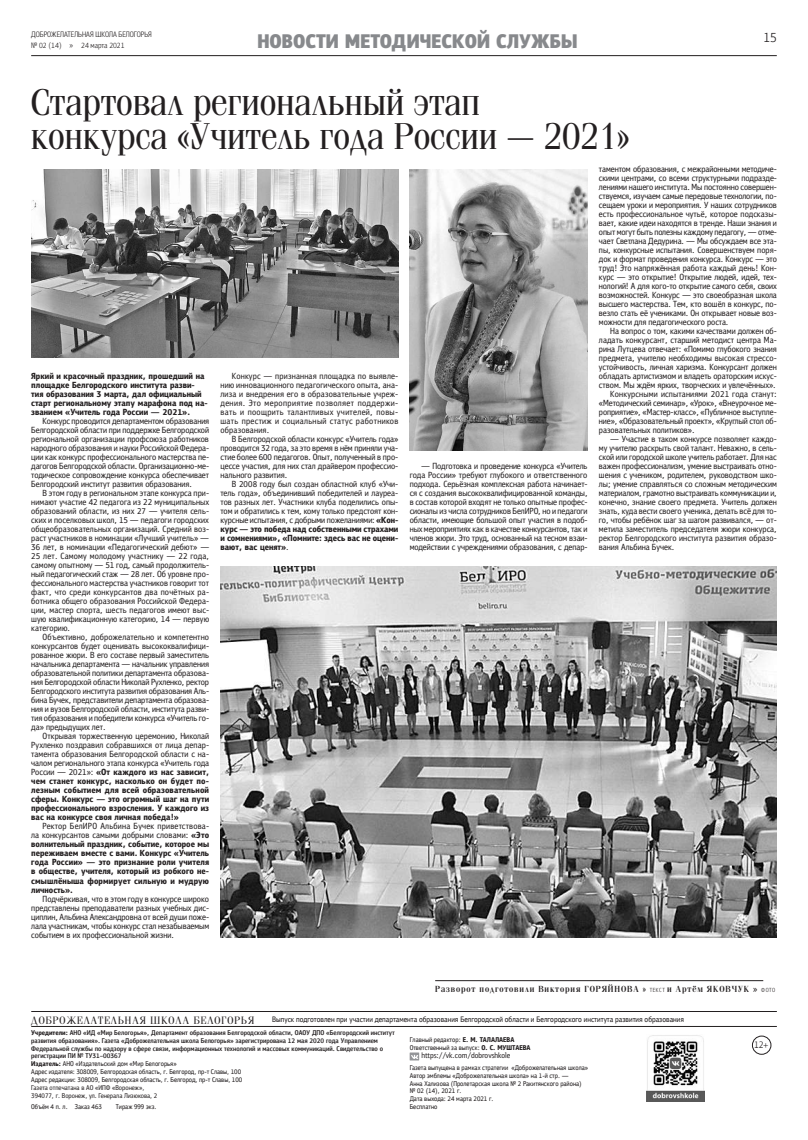
<style>
.page{position:relative;width:808px;height:1140px;background:#fff}
.page>*{position:absolute;margin:0;border:0;box-sizing:border-box;transform-origin:0 0}
.t1{font:38px/34.2px "Free Fountain";letter-spacing:.01em;color:#231f20}
.t2{font:900 20px "Free Korocha";color:#87898c}
.t3{font:300 14px "Free Korocha";color:#231f20}
.t4{font:11px "Free Fountain";letter-spacing:.095em;color:#231f20}
.t5{font:9px/9px "Free Korocha";color:#231f20;text-align:justify}
.t6{font:700 9px/9px "Free Korocha";color:#231f20;text-align:justify}
.t7{font:600 9px "Free Fountain";letter-spacing:.1em;color:#231f20}
.t8{font:9px "Free Korocha";letter-spacing:.02em;color:#231f20}
.t9{font:300 8px/10.4px "Free Korocha";color:#231f20}
.t10{font:8px "Free Korocha";color:#231f20}
.t11{font:7px/7.9px "Free Korocha";color:#231f20}
.s1{font-weight:400}
.s2{font-weight:700}
.s3{font-family:"Free Korocha";font-weight:300;font-size:6px}
.s4{font-family:"Free Korocha";font-weight:400}
</style>
<div class="page">
<hr style="left:31px;top:55px;width:746px;height:1px;background:#231f20">
<hr style="left:31px;top:1026px;width:746px;height:1px;background:#231f20">
<hr style="left:31px;top:1011px;width:746px;height:1px;background:#231f20">
<div style="left:752px;top:1035px;width:19px;height:19px;border:1px solid #231f20;border-radius:50%"></div>
<img style="left:646px;top:1035px;width:58px;height:66px">
<hr style="left:435px;top:980px;width:328px;height:1px;background:#231f20">
<img style="left:410px;top:170px;width:178px;height:280px">
<img style="left:220px;top:566px;width:557px;height:371px">
<img style="left:31px;top:170px;width:367px;height:187px">
<svg style="left:410px;top:1052px;width:10px;height:9px"></svg>
<p class="t9" style="left:31px;top:29px;width:122px">ДОБРОЖЕЛАТЕЛЬНАЯ ШКОЛА БЕЛОГОРЬЯ № 02 (14) » 24 марта 2021</p>
<h2 class="t2" style="left:257px;top:29px;width:322px">НОВОСТИ МЕТОДИЧЕСКОЙ СЛУЖБЫ</h2>
<h1 class="t1" style="left:31px;top:85px;width:600px">Стартовал региональный этап<br>конкурса «Учитель года России — 2021»</h1>
<h3 class="t3" style="left:763px;top:29px;width:15px">15</h3>
<p class="t6" style="left:31px;top:372px;width:178px;text-align:left">Яркий и красочный праздник, прошедший на площадке Белгородского института разви&shy;тия образования 3 марта, дал официальный старт региональному этапу марафона под на&shy;званием «Учитель года России — 2021».</p>
<p class="t5" style="left:31px;top:417px;width:180px;text-indent:11px">Конкурс проводится департаментом образования Белгородской области при поддержке Белгородской региональной организации профсоюза работников народного образования и науки Российской Федера&shy;ции как конкурс профессионального мастерства пе&shy;дагогов Белгородской области. Организационно-ме&shy;тодическое сопровождение конкурса обеспечивает Белгородский институт развития образования.</p>
<p class="t5" style="left:31px;top:489px;width:179px;text-indent:11px">В этом году в региональном этапе конкурса при&shy;нимают участие 42 педагога из 22 муниципальных образований области, из них 27 — учителя сель&shy;ских и поселковых школ, 15 — педагоги городских общеобразовательных организаций. Средний воз&shy;раст участников в номинации «Лучший учитель» — 36 лет, в номинации «Педагогический дебют» — 25 лет. Самому молодому участнику — 22 года, самому опытному — 51 год, самый продолжитель&shy;ный педагогический стаж — 28 лет. Об уровне про&shy;фессионального мастерства участников говорит тот факт, что среди конкурсантов два почётных ра&shy;ботника общего образования Российской Федера&shy;ции, мастер спорта, шесть педагогов имеют выс&shy;шую квалификационную категорию, 14 — первую категорию.</p>
<p class="t5" style="left:31px;top:633px;width:179px;text-indent:11px">Объективно, доброжелательно и компетентно конкурсантов будет оценивать высококвалифици&shy;рованное жюри. В его составе первый заместитель начальника департамента — начальник управления образовательной политики департамента образова&shy;ния Белгородской области Николай Рухленко, ректор Белгородского института развития образования Аль&shy;бина Бучек, представители департамента образова&shy;ния и вузов Белгородской области, института разви&shy;тия образования и победители конкурса «Учитель го&shy;да» предыдущих лет.</p>
<p class="t6" style="left:31px;top:732px;width:179px;text-indent:11px"><span class="s1">Открывая торжественную церемонию, Николай Рухленко поздравил собравшихся от лица депар&shy;тамента образования Белгородской области с на&shy;чалом регионального этапа конкурса «Учитель года России — 2021»:</span> «От каждого из нас зависит, чем станет конкурс, насколько он будет по&shy;лезным событием для всей образовательной сферы. Конкурс — это огромный шаг на пути профессионального взросления. У каждого из вас на конкурсе своя личная победа!»</p>
<p class="t6" style="left:31px;top:822px;width:179px;text-indent:11px"><span class="s1">Ректор БелИРО Альбина Бучек приветствова&shy;ла конкурсантов самыми добрыми словами:</span> «Это волнительный праздник, событие, которое мы переживаем вместе с вами. Конкурс «Учитель года России» — это признание роли учителя в обществе, учителя, который из робкого не&shy;смышлёныша формирует сильную и мудрую личность».</p>
<p class="t5" style="left:31px;top:894px;width:179px;text-indent:11px">Подчёркивая, что в этом году в конкурсе широко представлены преподаватели разных учебных дис&shy;циплин, Альбина Александровна от всей души поже&shy;лала участникам, чтобы конкурс стал незабываемым событием в их профессиональной жизни.</p>
<p class="t5" style="left:220px;top:372px;width:179px;text-indent:11px">Конкурс — признанная площадка по выявле&shy;нию инновационного педагогического опыта, ана&shy;лиза и внедрения его в образовательные учреж&shy;дения. Это мероприятие позволяет поддержи&shy;вать и поощрить талантливых учителей, повы&shy;шать престиж и социальный статус работников образования.</p>
<p class="t5" style="left:220px;top:435px;width:179px;text-indent:11px">В Белгородской области конкурс «Учитель года» проводится 32 года, за это время в нём приняли уча&shy;стие более 600 педагогов. Опыт, полученный в про&shy;цессе участия, для них стал драйвером профессио&shy;нального развития.</p>
<p class="t5" style="left:220px;top:480px;width:179px;text-indent:11px">В 2008 году был создан областной клуб «Учи&shy;тель года», объединивший победителей и лауреа&shy;тов разных лет. Участники клуба поделились опы&shy;том и обратились к тем, кому только предстоят кон&shy;курсные испытания, с добрыми пожеланиями: <span class="s2">«Кон&shy;курс — это победа над собственными страхами и сомнениями», «Помните: здесь вас не оцени&shy;вают, вас ценят»</span>.</p>
<p class="t5" style="left:410px;top:462px;width:179px;text-indent:11px">— Подготовка и проведение конкурса «Учитель года России» требуют глубокого и ответственного подхода. Серьёзная комплексная работа начинает&shy;ся с создания высококвалифицированной команды, в состав которой входят не только опытные профес&shy;сионалы из числа сотрудников БелИРО, но и педагоги области, имеющие большой опыт участия в подоб&shy;ных мероприятиях как в качестве конкурсантов, так и членов жюри. Это труд, основанный на тесном взаи&shy;модействии с учреждениями образования, с депар-</p>
<p class="t5" style="left:599px;top:165px;width:179px">таментом образования, с межрайонными методиче&shy;скими центрами, со всеми структурными подразде&shy;лениями нашего института. Мы постоянно совершен&shy;ствуемся, изучаем самые передовые технологии, по&shy;сещаем уроки и мероприятия. У наших сотрудников есть профессиональное чутьё, которое подсказы&shy;вает, какие идеи находятся в тренде. Наши знания и опыт могут быть полезны каждому педагогу, — отме&shy;чает Светлана Дедурина. — Мы обсуждаем все эта&shy;пы, конкурсные испытания. Совершенствуем поря&shy;док и формат проведения конкурса. Конкурс — это труд! Это напряжённая работа каждый день! Кон&shy;курс — это открытие! Открытие людей, идей, тех&shy;нологий! А для кого-то открытие самого себя, своих возможностей. Конкурс — это своеобразная школа высшего мастерства. Тем, кто вошёл в конкурс, по&shy;везло стать её учениками. Он открывает новые воз&shy;можности для педагогического роста.</p>
<p class="t5" style="left:610px;top:327px;width:168px">На вопрос о том, какими качествами должен об-</p>
<p class="t5" style="left:599px;top:336px;width:179px">ладать конкурсант, старший методист центра Ма-</p>
<p class="t5" style="left:599px;top:345px;width:179px">рина Лутцева отвечает: «Помимо глубокого знания</p>
<p class="t5" style="left:599px;top:354px;width:179px">предмета, учителю необходимы высокая стрессо-</p>
<p class="t5" style="left:599px;top:363px;width:179px">устойчивость, личная харизма. Конкурсант должен</p>
<p class="t5" style="left:599px;top:372px;width:179px">обладать артистизмом и владеть ораторским искус-</p>
<p class="t5" style="left:599px;top:381px;width:178px">ством. Мы ждём ярких, творческих и увлечённых».</p>
<p class="t8" style="left:610px;top:389px;width:168px">Конкурсными испытаниями 2021 года станут:</p>
<p class="t5" style="left:599px;top:399px;width:179px">«Методический семинар», «Урок», «Внеурочное ме-</p>
<p class="t5" style="left:599px;top:408px;width:179px">роприятие», «Мастер-класс», «Публичное выступле-</p>
<p class="t5" style="left:599px;top:417px;width:179px">ние», «Образовательный проект», «Круглый стол об-</p>
<p class="t5" style="left:599px;top:426px;width:97px">разовательных политиков».</p>
<p class="t5" style="left:599px;top:435px;width:179px;text-indent:11px">— Участие в таком конкурсе позволяет каждо&shy;му учителю раскрыть свой талант. Неважно, в сель&shy;ской или городской школе учитель работает. Для нас важен профессионализм, умение выстраивать отно&shy;шения с учеником, родителем, руководством шко&shy;лы; умение справляться со сложным методическим материалом, грамотно выстраивать коммуникации и, конечно, знание своего предмета. Учитель должен знать, куда вести своего ученика, делать всё для то&shy;го, чтобы ребёнок шаг за шагом развивался, — от&shy;метила заместитель председателя жюри конкурса, ректор Белгородского института развития образо&shy;вания Альбина Бучек.</p>
<p class="t4" style="left:31px;top:1014px;width:224px">ДОБРОЖЕЛАТЕЛЬНАЯ ШКОЛА БЕЛОГОРЬЯ</p>
<p class="t11" style="left:31px;top:1083px;width:128px">Газета отпечатана в АО «ИПФ «Воронеж»,<br>394077, г. Воронеж, ул. Генерала Лизюкова, 2</p>
<p class="t7" style="left:435px;top:983px;width:341px">Разворот подготовили Виктория ГОРЯЙНОВА » <span class="s3">ТЕКСТ</span> и Артём ЯКОВЧУК <span class="s4">»</span> <span class="s3">ФОТО</span></p>
<p class="t10" style="left:421px;top:1051px;width:90px">https://vk.com/dobrovshkole</p>
</div>
